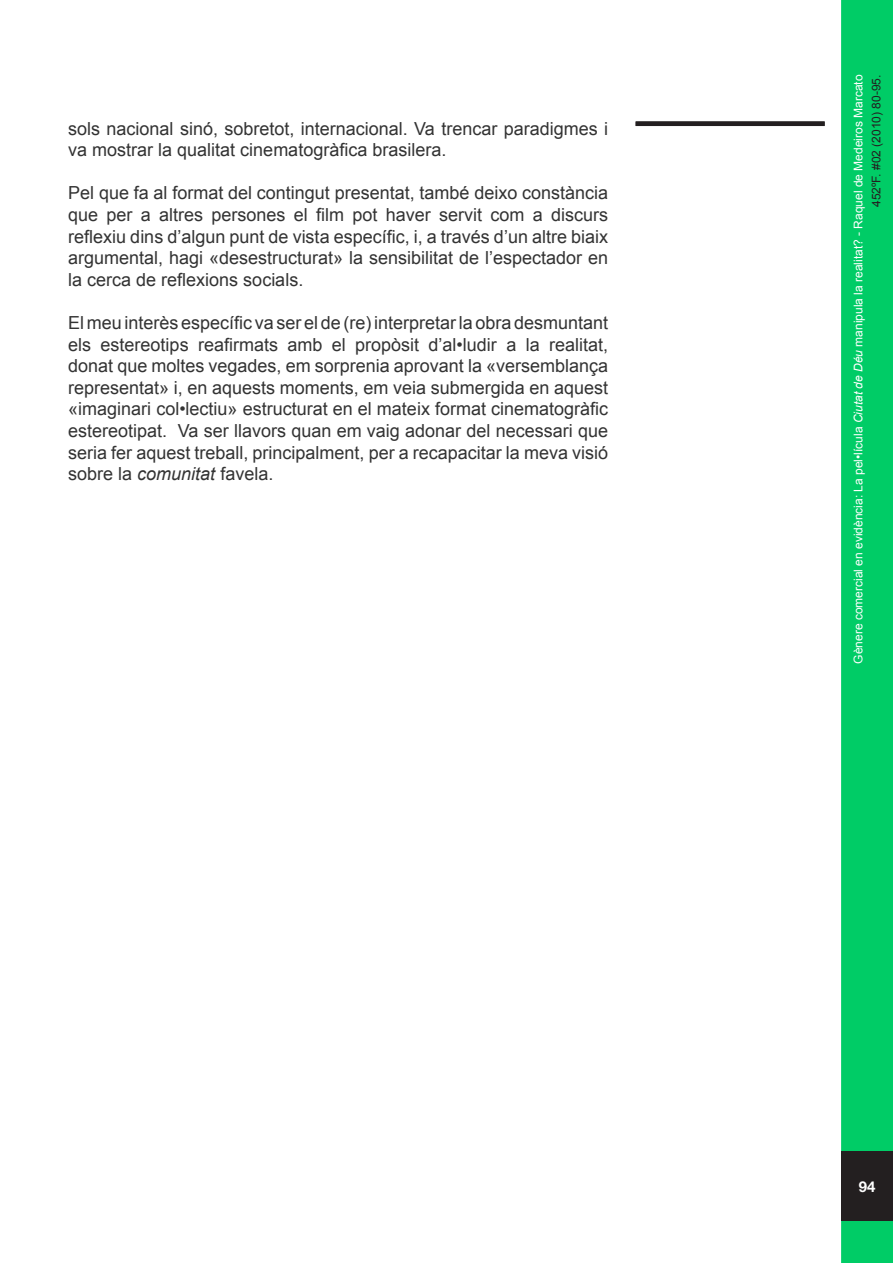
<style>
.page{position:relative;width:893px;height:1263px;background:#fff}
.page>*{position:absolute;margin:0;border:0;box-sizing:border-box;transform-origin:0 0}
.t1{font:18px/21.6px "Arial";color:#333;text-align:justify}
.t2{font:700 15px "Helvetica Neue";color:#fff}
.t3{font:12px/18px "Arial";color:#fff;text-align:right}
.s1{font-style:italic}
.s2{color:#231f20}
</style>
<div class="page">
<div style="left:841px;top:0;width:52px;height:1263px;background:#0c6"></div>
<div style="left:841px;top:1151px;width:52px;height:70px;background:#231f20"></div>
<div style="left:636px;top:121px;width:189px;height:5px;background:#231f20"></div>
<p class="t1" style="left:68px;top:118px;width:541px">sols nacional sinó, sobretot, internacional. Va trencar paradigmes i va mostrar la qualitat cinematogràfica brasilera.</p>
<p class="t1" style="left:68px;top:182px;width:541px">Pel que fa al format del contingut presentat, també deixo constància que per a altres persones el film pot haver servit com a discurs reflexiu dins d’algun punt de vista específic, i, a través d’un altre biaix argumental, hagi «desestructurat» la sensibilitat de l’espectador en la cerca de reflexions socials.</p>
<p class="t1" style="left:68px;top:312px;width:541px">El meu interès específic va ser el de (re) interpretar la obra desmuntant els estereotips reafirmats amb el propòsit d’al•ludir a la realitat, donat que moltes vegades, em sorprenia aprovant la «versemblança representat» i, en aquests moments, em veia submergida en aquest «imaginari col•lectiu» estructurat en el mateix format cinematogràfic estereotipat. Va ser llavors quan em vaig adonar del necessari que seria fer aquest treball, principalment, per a recapacitar la meva visió sobre la <span class="s1">comunitat</span> favela.</p>
<p class="t3" style="left:849px;top:664px;width:591px;rotate:-90deg">Gènere comercial en evidència: La pel•lícula <span class="s1">Ciutat de Déu</span> manipula la realitat? - Raquel de Medeiros Marcato<br><span class="s2">452ºF. #02 (2010) 80-95.</span></p>
<p class="t2" style="left:859px;top:1177px;width:18px">94</p>
</div>
